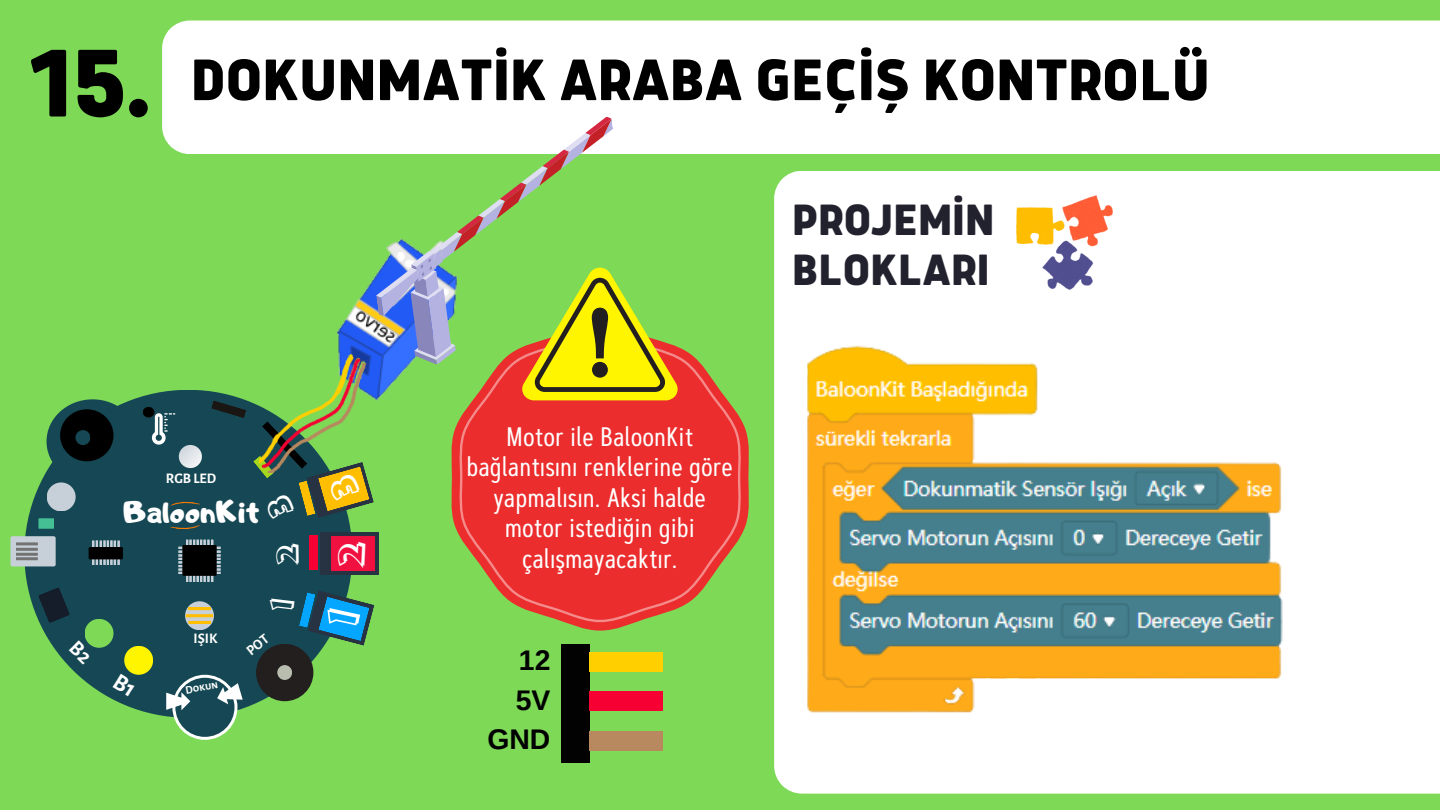
<style>
.page{position:relative;width:1440px;height:810px;background:#7ed957}
.page>*{position:absolute;margin:0;border:0;box-sizing:border-box;transform-origin:0 0}
.t1{font:900 105.9px "Anteb";color:#000}
.t2{font:900 64.4px "Anteb";color:#000}
.t3{font:900 48.3px/49.5px "Anteb";color:#22212e}
.t4{font:34.4px "Mickey";color:#fff}
.t5{font:29.8px "Adigiana Toybox";color:#fff}
.t6{font:700 28.4px "Arimo";color:#000}
.t7{font:26.7px/30.4px "Artegra Sans Cn";color:#fff;text-align:center}
.t8{font:700 14.3px "Alegreya Sans SC";color:#fff}
.t9{font:700 11.3px "Alegreya Sans SC";color:#fff}
</style>
<div class="page">
<div style="left:162px;top:21px;width:1278px;height:133px;background:#fff"></div>
<div style="left:774px;top:171px;width:666px;height:623px;background:#fff"></div>
<img style="left:1017px;top:195px;width:95px;height:95px">
<div style="left:24px;top:390px;width:328px;height:328px;background:#154854;border-radius:50%"></div>
<div style="left:47px;top:399px;width:92px;height:85px;background:#154854;border-radius:50%"></div>
<div style="left:321px;top:532px;width:58px;height:43px;background:#273343"></div>
<div style="left:60px;top:409px;width:54px;height:52px;background:#000;border-radius:50%"></div>
<div style="left:331px;top:536px;width:44px;height:35px;background:#f11141"></div>
<div style="left:10px;top:536px;width:46px;height:30px;background:#c7d0d8;border-radius:2px"></div>
<hr style="left:16px;top:542px;width:22px;height:3px;background:#737373">
<hr style="left:16px;top:548px;width:22px;height:3px;background:#737373">
<hr style="left:16px;top:553px;width:22px;height:3px;background:#737373">
<hr style="left:16px;top:557px;width:22px;height:3px;background:#737373">
<hr style="left:186px;top:540px;width:2px;height:42px;background:#c7d0d8">
<hr style="left:189px;top:540px;width:3px;height:42px;background:#c7d0d8">
<hr style="left:193px;top:540px;width:2px;height:42px;background:#c7d0d8">
<hr style="left:196px;top:540px;width:3px;height:42px;background:#c7d0d8">
<hr style="left:200px;top:540px;width:2px;height:42px;background:#c7d0d8">
<hr style="left:203px;top:540px;width:3px;height:42px;background:#c7d0d8">
<hr style="left:207px;top:540px;width:3px;height:42px;background:#c7d0d8">
<hr style="left:211px;top:540px;width:3px;height:42px;background:#c7d0d8">
<hr style="left:178px;top:572px;width:43px;height:2px;background:#c7d0d8">
<hr style="left:178px;top:568px;width:43px;height:3px;background:#c7d0d8">
<hr style="left:178px;top:565px;width:43px;height:2px;background:#c7d0d8">
<hr style="left:178px;top:561px;width:43px;height:3px;background:#c7d0d8">
<hr style="left:178px;top:558px;width:43px;height:2px;background:#c7d0d8">
<hr style="left:178px;top:554px;width:43px;height:3px;background:#c7d0d8">
<hr style="left:178px;top:550px;width:43px;height:3px;background:#c7d0d8">
<hr style="left:178px;top:547px;width:43px;height:2px;background:#c7d0d8">
<div style="left:182px;top:545px;width:35px;height:31px;background:#000"></div>
<div style="left:85px;top:619px;width:29px;height:29px;background:#7ed957;border-radius:50%"></div>
<div style="left:124px;top:646px;width:29px;height:29px;background:#fff500;border-radius:50%"></div>
<div style="left:256px;top:644px;width:57px;height:57px;background:#231f1f;border-radius:50%"></div>
<div style="left:277px;top:665px;width:15px;height:15px;background:#b8bdb0;border-radius:50%"></div>
<svg style="left:172px;top:675px;width:65px;height:65px"></svg>
<div style="left:175px;top:678px;width:60px;height:59px;background:#154854;border-radius:50%"></div>
<svg style="left:185px;top:601px;width:29px;height:29px"></svg>
<hr style="left:188px;top:607px;width:23px;height:3px;background:#ffbf00">
<hr style="left:186px;top:614px;width:27px;height:3px;background:#ffbf00">
<hr style="left:188px;top:621px;width:23px;height:3px;background:#ffbf00">
<svg style="left:211px;top:400px;width:35px;height:18px"></svg>
<div style="left:47px;top:482px;width:29px;height:29px;background:#c7d0d8;border-radius:50%"></div>
<div style="left:310px;top:536px;width:8px;height:34px;background:#f60034"></div>
<svg style="left:170px;top:501px;width:30px;height:5px"></svg>
<svg style="left:170px;top:525px;width:30px;height:4px"></svg>
<div style="left:75px;top:430px;width:15px;height:15px;background:#154854;border-radius:50%"></div>
<hr style="left:92px;top:540px;width:3px;height:25px;background:#c7d0d8">
<hr style="left:96px;top:540px;width:2px;height:25px;background:#c7d0d8">
<hr style="left:100px;top:540px;width:2px;height:25px;background:#c7d0d8">
<hr style="left:103px;top:540px;width:3px;height:25px;background:#c7d0d8">
<hr style="left:107px;top:540px;width:2px;height:25px;background:#c7d0d8">
<hr style="left:110px;top:540px;width:3px;height:25px;background:#c7d0d8">
<hr style="left:114px;top:540px;width:2px;height:25px;background:#c7d0d8">
<hr style="left:117px;top:540px;width:3px;height:25px;background:#c7d0d8">
<div style="left:89px;top:547px;width:34px;height:12px;background:#000"></div>
<svg style="left:152px;top:413px;width:50px;height:55px"></svg>
<svg style="left:166px;top:692px;width:24px;height:18px"></svg>
<svg style="left:217px;top:683px;width:26px;height:24px"></svg>
<svg style="left:38px;top:587px;width:32px;height:36px"></svg>
<div style="left:143px;top:407px;width:11px;height:10px;background:#000;border-radius:50%"></div>
<div style="left:38px;top:518px;width:16px;height:11px;background:#45bf94"></div>
<div style="left:561px;top:644px;width:29px;height:119px;background:#020202"></div>
<div style="left:590px;top:652px;width:73px;height:20px;background:#ffcf00"></div>
<div style="left:590px;top:691px;width:73px;height:20px;background:#f60034"></div>
<div style="left:590px;top:731px;width:73px;height:20px;background:#b8885f"></div>
<img style="left:337px;top:279px;width:41px;height:122px">
<img style="left:259px;top:355px;width:107px;height:66px">
<svg style="left:451px;top:420px;width:298px;height:211px"></svg>
<svg style="left:459px;top:347px;width:282px;height:275px;background:#dd4434"></svg>
<svg style="left:373px;top:116px;width:305px;height:284px"></svg>
<img style="left:792px;top:324px;width:540px;height:405px">
<svg style="left:253px;top:421px;width:121px;height:99px"></svg>
<svg style="left:262px;top:590px;width:113px;height:65px"></svg>
<p class="t1" style="left:30px;top:37px;width:123px">15.</p>
<p class="t2" style="left:191px;top:52px;width:1021px">DOKUNMATİK ARABA GEÇİŞ KONTROLÜ</p>
<p class="t8" style="left:166px;top:471px;width:52px">RGB LED</p>
<p class="t5" style="left:123px;top:492px;width:138px">BaloonKit</p>
<p class="t8" style="left:194px;top:632px;width:25px">IŞIK</p>
<p class="t9" style="left:185px;top:685px;width:34px;rotate:-10deg">Dokun</p>
<p class="t4" style="left:338px;top:568px;width:29px;rotate:-90deg">2</p>
<p class="t7" style="left:467px;top:421px;width:268px">Motor ile BaloonKit bağlantısını renklerine göre yapmalısın. Aksi halde motor istediğin gibi çalışmayacaktır.</p>
<p class="t6" style="left:519px;top:645px;width:33px">12</p>
<p class="t6" style="left:516px;top:684px;width:36px">5V</p>
<p class="t6" style="left:487px;top:724px;width:65px">GND</p>
<p class="t3" style="left:792px;top:198px;width:204px">PROJEMİN<br>BLOKLARI</p>
</div>
